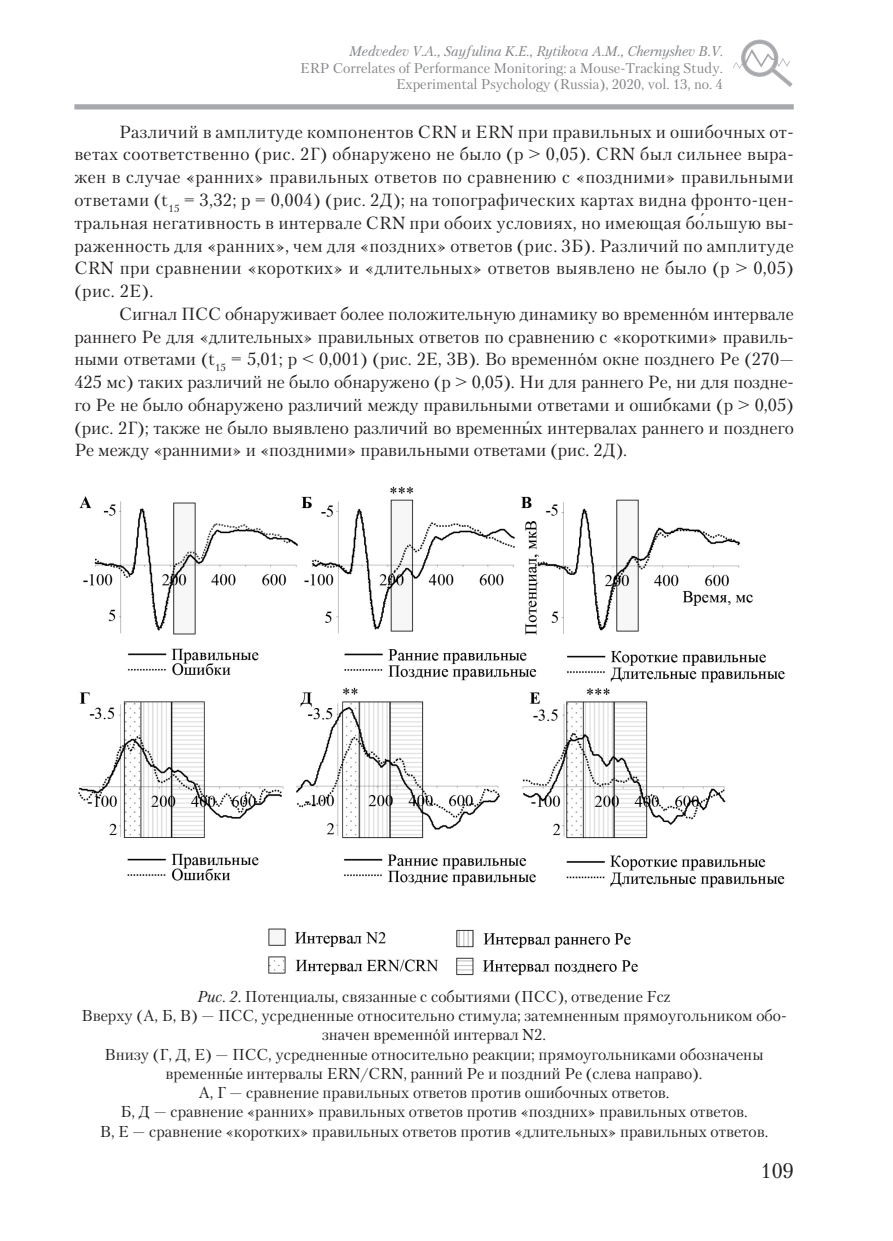
<style>
.page{position:relative;width:893px;height:1241px;background:#fff}
.page>*{position:absolute;margin:0;border:0;box-sizing:border-box;transform-origin:0 0}
.t1{font:21px "Petersburg C";color:#231f20}
.Текстовый_стиль{font:17.5px/22.8px "Petersburg C";letter-spacing:.01em;color:#231f20;text-align:justify}
.Текстовый_стиль-2{font:15.75px/19.2px "Petersburg C";color:#231f20;text-align:center}
.Подзаголовок{font:14px "Petersburg C";color:#808285}
.Подзаголовок-2{font:italic 14px "Petersburg C";color:#808285}
.s1{font-family:"Times New Roman"}
.s2{font-style:italic}
</style>
<div class="page">
<svg style="left:733px;top:40px;width:60px;height:47px"></svg>
<div style="left:74px;top:104px;width:720px;height:5px;background:#a8a9ad"></div>
<img style="left:78px;top:486px;width:707px;height:490px">
<p class="Подзаголовок-2" style="left:349px;top:43px;width:375px">Medvedev V.A., Sayfulina K.E., Rytikova A.M., Chernyshev B.V.</p>
<p class="Подзаголовок" style="left:300px;top:59px;width:424px">ERP Correlates of Performance Monitoring: a Mouse-Tracking Study.</p>
<p class="Подзаголовок" style="left:396px;top:76px;width:328px">Experimental Psychology (Russia), 2020, vol. 13, no. 4</p>
<p class="Текстовый_стиль" style="left:74px;top:120px;width:721px;text-indent:45px">Различий в амплитуде компонентов CRN и ERN при правильных и ошибочных от&shy;ветах соответственно (рис. 2Г) обнаружено не было (р &gt; 0,05). CRN был сильнее выра&shy;жен в случае «ранних» правильных ответов по сравнению с «поздними» правильными ответами (t<sub>15</sub> = 3,32; p = 0,004) (рис. 2Д); на топографических картах видна фронто-цен&shy;тральная негативность в интервале CRN при обоих условиях, но имеющая бо<span class="s1">́</span>льшую вы&shy;раженность для «ранних», чем для «поздних» ответов (рис. 3Б). Различий по амплитуде CRN при сравнении «коротких» и «длительных» ответов выявлено не было (p &gt; 0,05) (рис. 2Е).</p>
<p class="Текстовый_стиль" style="left:74px;top:302px;width:721px;text-indent:45px">Сигнал ПСС обнаруживает более положительную динамику во временн<span class="s1">ó</span>м интервале раннего Pe для «длительных» правильных ответов по сравнению с «короткими» правиль&shy;ными ответами (t<sub>15</sub> = 5,01; p &lt; 0,001) (рис. 2Е, 3В). Во временн<span class="s1">ó</span>м окне позднего Pe (270— 425 мс) таких различий не было обнаружено (p &gt; 0,05). Ни для раннего Pe, ни для поздне&shy;го Pe не было обнаружено различий между правильными ответами и ошибками (p &gt; 0,05) (рис. 2Г); также не было выявлено различий во временн<span class="s1">ы́</span>х интервалах раннего и позднего Pe между «ранними» и «поздними» правильными ответами (рис. 2Д).</p>
<p class="Текстовый_стиль-2" style="left:198px;top:986px;width:474px"><span class="s2">Рис. 2.</span> Потенциалы, связанные с событиями (ПСС), отведение Fcz</p>
<p class="Текстовый_стиль-2" style="left:82px;top:1005px;width:707px">Вверху (А, Б, В) — ПСС, усредненные относительно стимула; затемненным прямоугольником обо&shy;значен временн<span class="s1">ó</span>й интервал N2.</p>
<p class="Текстовый_стиль-2" style="left:105px;top:1044px;width:660px">Внизу (Г, Д, Е) — ПСС, усредненные относительно реакции; прямоугольниками обозначены временн<span class="s1">ы́</span>е интервалы ERN/CRN, ранний Pe и поздний Pe (слева направо).</p>
<p class="Текстовый_стиль-2" style="left:199px;top:1082px;width:472px">А, Г — сравнение правильных ответов против ошибочных ответов.</p>
<p class="Текстовый_стиль-2" style="left:120px;top:1101px;width:629px">Б, Д — сравнение «ранних» правильных ответов против «поздних» правильных ответов.</p>
<p class="Текстовый_стиль-2" style="left:100px;top:1121px;width:670px">В, Е — сравнение «коротких» правильных ответов против «длительных» правильных ответов.</p>
<p class="t1" style="left:761px;top:1157px;width:35px">109</p>
</div>
